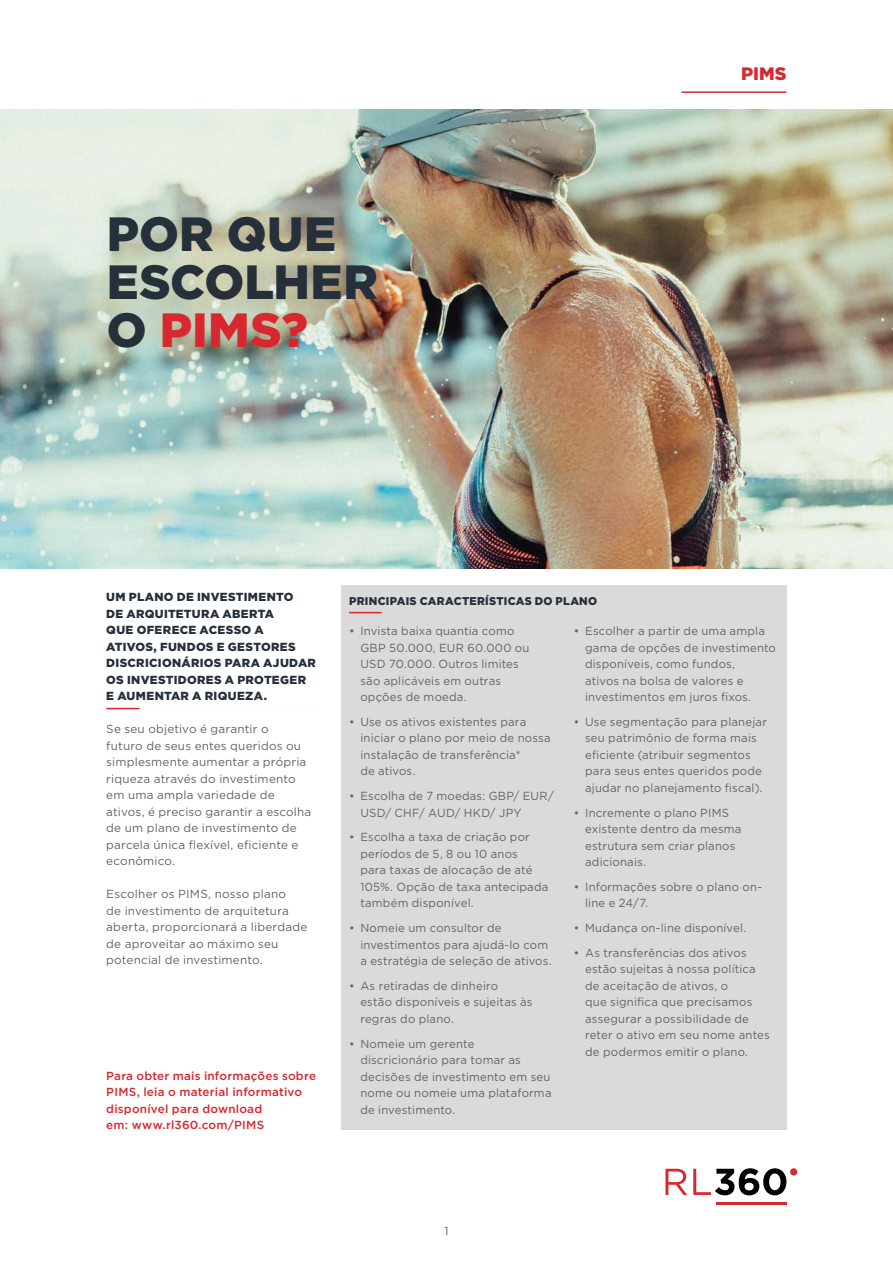
<style>
.page{position:relative;width:893px;height:1263px;background:#fff}
.page>*{position:absolute;margin:0;border:0;box-sizing:border-box;transform-origin:0 0}
.Headline{font:900 48px/48px "Gotham";letter-spacing:.005em;color:#25303b}
.Product_name{font:900 18px "Gotham";color:#d7282f}
.Body{font:11.7px/16.5px "Gotham";letter-spacing:.015em;color:#646363}
.Subheadline{font:900 11.7px/16.5px "Gotham";letter-spacing:.025em;color:#25303b}
.Subheadline_2{font:500 11.7px/16.5px "Gotham";letter-spacing:.02em;color:#d7282f}
.Subheadline-2{font:900 11.25px "Gotham";letter-spacing:.025em;color:#25303b}
.s1{color:#d7282f}
</style>
<div class="page">
<img style="left:0;top:109px;width:893px;height:459px">
<hr style="left:405px;top:91px;width:381px;height:2px;background:#d7282f">
<hr style="left:405px;top:91px;width:277px;height:3px;background:#fff">
<hr style="left:106px;top:708px;width:210px;height:1px;background:#d7282f">
<hr style="left:140px;top:707px;width:176px;height:3px;background:#fff">
<div style="left:342px;top:585px;width:445px;height:544px;background:#dadada"></div>
<hr style="left:349px;top:612px;width:33px;height:1px;background:#d7282f">
<hr style="left:716px;top:1202px;width:70px;height:3px;background:#d7282f">
<div style="left:790px;top:1168px;width:7px;height:7px;background:#d7282f;border-radius:50%"></div>
<svg style="left:665px;top:1168px;width:121px;height:27px"></svg>
<p class="Headline" style="left:107px;top:210px;width:273px">POR QUE<br>ESCOLHER<br>O <span class="s1">PIMS?</span></p>
<p class="Product_name" style="left:741px;top:62px;width:47px">PIMS</p>
<p class="Subheadline" style="left:106px;top:589px;width:211px">UM PLANO DE INVESTIMENTO<br>DE ARQUITETURA ABERTA<br>QUE OFERECE ACESSO A<br>ATIVOS, FUNDOS E GESTORES<br>DISCRICIONÁRIOS PARA AJUDAR<br>OS INVESTIDORES A PROTEGER<br>E AUMENTAR A RIQUEZA.</p>
<p class="Body" style="left:106px;top:721px;width:207px">Se seu objetivo é garantir o<br>futuro de seus entes queridos ou simplesmente aumentar a própria riqueza através do investimento em uma ampla variedade de ativos, é preciso garantir a escolha de um plano de investimento de parcela única flexível, eficiente e econômico.</p>
<p class="Body" style="left:106px;top:886px;width:202px">Escolher os PIMS, nosso plano<br>de investimento de arquitetura aberta, proporcionará a liberdade de aproveitar ao máximo seu potencial de investimento.</p>
<p class="Subheadline_2" style="left:106px;top:1067px;width:211px">Para obter mais informações sobre<br>PIMS, leia o material informativo disponível para download<br>em: www.rl360.com/PIMS</p>
<p class="Subheadline-2" style="left:349px;top:593px;width:250px">PRINCIPAIS CARACTERÍSTICAS DO PLANO</p>
<p class="Body" style="left:360px;top:622px;width:171px;text-indent:-11px">• Invista baixa quantia como<br>GBP 50.000, EUR 60.000 ou<br>USD 70.000. Outros limites são aplicáveis em outras opções de moeda.</p>
<p class="Body" style="left:360px;top:713px;width:192px;text-indent:-11px">• Use os ativos existentes para iniciar o plano por meio de nossa instalação de transferência*<br>de ativos.</p>
<p class="Body" style="left:360px;top:787px;width:195px;text-indent:-11px">• Escolha de 7 moedas: GBP/ EUR/<br>USD/ CHF/ AUD/ HKD/ JPY</p>
<p class="Body" style="left:360px;top:829px;width:190px;text-indent:-11px">• Escolha a taxa de criação por períodos de 5, 8 ou 10 anos<br>para taxas de alocação de até<br>105%. Opção de taxa antecipada também disponível.</p>
<p class="Body" style="left:360px;top:919px;width:193px;text-indent:-11px">• Nomeie um consultor de investimentos para ajudá-lo com a estratégia de seleção de ativos.</p>
<p class="Body" style="left:360px;top:977px;width:174px;text-indent:-11px">• As retiradas de dinheiro estão disponíveis e sujeitas às regras do plano.</p>
<p class="Body" style="left:360px;top:1035px;width:193px;text-indent:-11px">• Nomeie um gerente discricionário para tomar as decisões de investimento em seu nome ou nomeie uma plataforma de investimento.</p>
<p class="Body" style="left:585px;top:622px;width:192px;text-indent:-11px">• Escolher a partir de uma ampla gama de opções de investimento disponíveis, como fundos,<br>ativos na bolsa de valores e investimentos em juros fixos.</p>
<p class="Body" style="left:574px;top:713px;width:195px;text-align:center">• Use segmentação para planejar seu patrimônio de forma mais eficiente (atribuir segmentos para seus entes queridos pode ajudar no planejamento fiscal).</p>
<p class="Body" style="left:585px;top:804px;width:158px;text-indent:-11px">• Incremente o plano PIMS existente dentro da mesma estrutura sem criar planos adicionais.</p>
<p class="Body" style="left:585px;top:878px;width:178px;text-indent:-11px">• Informações sobre o plano on&shy;line e 24/7.</p>
<p class="Body" style="left:574px;top:919px;width:174px">• Mudança on-line disponível.</p>
<p class="Body" style="left:585px;top:944px;width:186px;text-indent:-11px">• As transferências dos ativos estão sujeitas à nossa política de aceitação de ativos, o<br>que significa que precisamos assegurar a possibilidade de reter o ativo em seu nome antes de podermos emitir o plano.</p>
<p class="Body" style="left:444px;top:1222px;width:6px">1</p>
</div>
